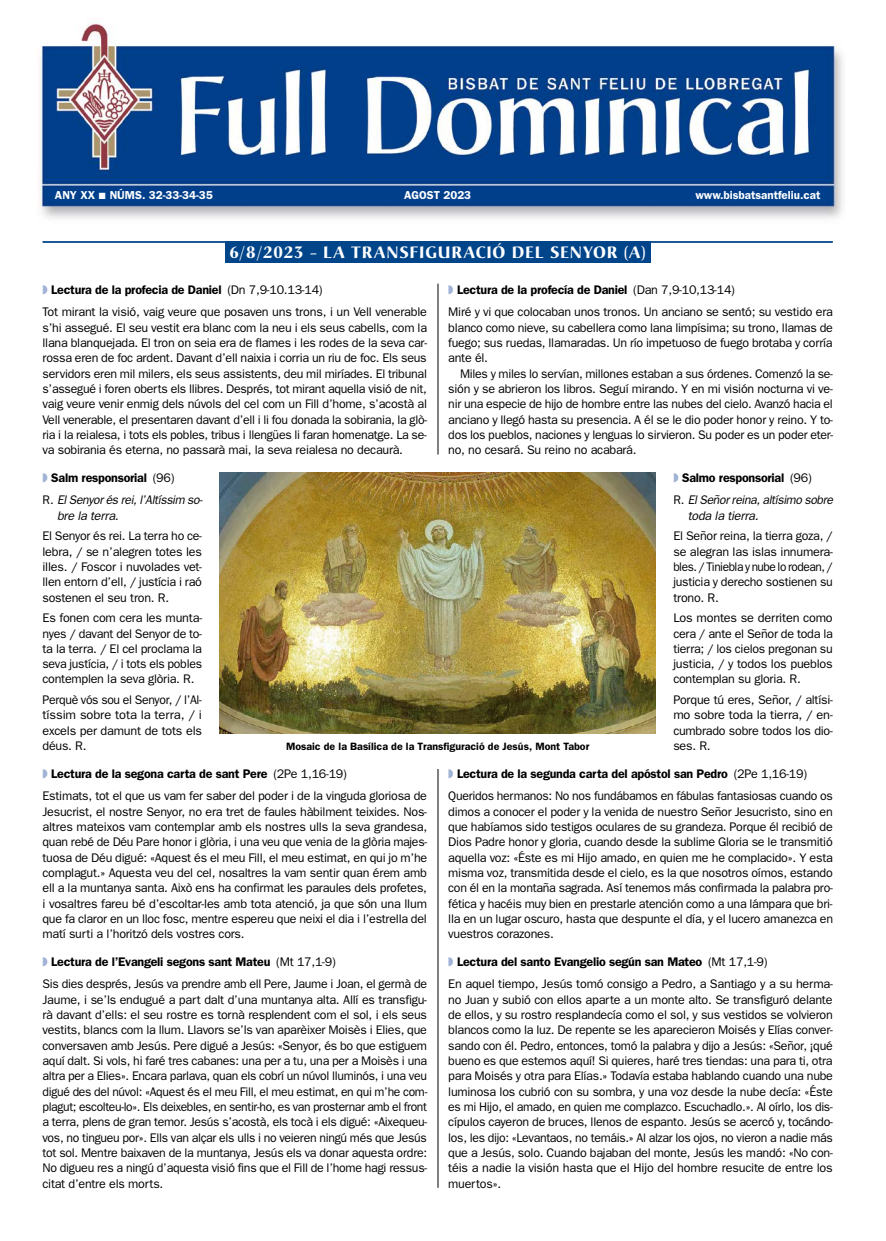
<style>
.page{position:relative;width:886px;height:1241px;background:#fff}
.page>*{position:absolute;margin:0;border:0;box-sizing:border-box;transform-origin:0 0}
.t1{font:700 16.25px "Christiana";letter-spacing:.05em;color:#fff}
.t2{font:12.5px/15.2px "Franklin Gothic";letter-spacing:-.02em;color:#000;text-align:justify}
.t3{font:italic 12.5px/22.4px "Franklin Gothic";letter-spacing:-.03em;color:#000}
.t4{font:600 11.5px "Franklin Gothic";color:#fff}
.t5{font:600 10.62px "Franklin Gothic";color:#000}
.s1{font-family:"European Pi Three";font-weight:400;font-size:9px}
.s2{color:#a0b2d5}
.s3{font-weight:600}
.s4{font-weight:600;font-style:normal}
.s5{font-style:normal}
</style>
<div class="page">
<img style="left:36px;top:21px;width:807px;height:198px">
<div style="left:225px;top:241px;width:425px;height:21px;background:#00448a"></div>
<hr style="left:43px;top:241px;width:790px;height:2px;background:#00448a">
<hr style="left:438px;top:283px;width:1px;height:171px;background:#000">
<hr style="left:438px;top:768px;width:1px;height:419px;background:#000">
<img style="left:220px;top:472px;width:436px;height:261px">
<p class="t4" style="left:55px;top:188px;width:159px">ANY XX <span class="s1">L</span> NÚMS. 32-33-34-35</p>
<p class="t4" style="left:404px;top:188px;width:69px">AGOST 2023</p>
<p class="t4" style="left:695px;top:188px;width:127px">www.bisbatsantfeliu.cat</p>
<h1 class="t1" style="left:229px;top:241px;width:418px">6/8/2023 - LA TRANSFIGURACIÓ DEL SENYOR (A)</h1>
<p class="t2" style="left:43px;top:278px;width:386px;line-height:22.4px"><span class="s2">◗</span> <span class="s3">Lectura de la profecia de Daniel</span> (Dn 7,9-10.13-14)<br>Tot mirant la visió, vaig veure que posaven uns trons, i un Vell venerable</p>
<p class="t2" style="left:43px;top:319px;width:386px">s’hi assegué. El seu vestit era blanc com la neu i els seus cabells, com la llana blanquejada. El tron on seia era de flames i les rodes de la seva car&shy;rossa eren de foc ardent. Davant d’ell naixia i corria un riu de foc. Els seus servidors eren mil milers, els seus assistents, deu mil miríades. El tribunal s’assegué i foren oberts els llibres. Després, tot mirant aquella visió de nit, vaig veure venir enmig dels núvols del cel com un Fill d’home, s’acostà al Vell venerable, el presentaren davant d’ell i li fou donada la sobirania, la glò&shy;ria i la reialesa, i tots els pobles, tribus i llengües li faran homenatge. La se&shy;va sobirania és eterna, no passarà mai, la seva reialesa no decaurà.</p>
<p class="t3" style="left:43px;top:466px;width:162px"><span class="s2">◗</span> <span class="s4">Salm responsorial</span> <span class="s5">(96)<br>R.</span> El Senyor és rei, l’Altíssim so-</p>
<p class="t3" style="left:57px;top:504px;width:63px">bre la terra.</p>
<p class="t2" style="left:43px;top:528px;width:161px">El Senyor és rei. La terra ho ce&shy;lebra, / se n’alegren totes les illes. / Foscor i nuvolades vet&shy;llen entorn d’ell, / justícia i raó sostenen el seu tron. R.</p>
<p class="t2" style="left:43px;top:610px;width:161px">Es fonen com cera les munta&shy;nyes / davant del Senyor de to&shy;ta la terra. / El cel proclama la seva justícia, / i tots els pobles contemplen la seva glòria. R.</p>
<p class="t2" style="left:43px;top:692px;width:161px">Perquè vós sou el Senyor, / l’Al&shy;tíssim sobre tota la terra, / i excels per damunt de tots els déus. R.</p>
<p class="t2" style="left:43px;top:762px;width:386px;line-height:22.4px"><span class="s2">◗</span> <span class="s3">Lectura de la segona carta de sant Pere</span> (2Pe 1,16-19)<br>Estimats, tot el que us vam fer saber del poder i de la vinguda gloriosa de</p>
<p class="t2" style="left:43px;top:803px;width:386px">Jesucrist, el nostre Senyor, no era tret de faules hàbilment teixides. Nos&shy;altres mateixos vam contemplar amb els nostres ulls la seva grandesa, quan rebé de Déu Pare honor i glòria, i una veu que venia de la glòria majes&shy;tuosa de Déu digué: «Aquest és el meu Fill, el meu estimat, en qui jo m’he complagut.» Aquesta veu del cel, nosaltres la vam sentir quan érem amb ell a la muntanya santa. Això ens ha confirmat les paraules dels profetes, i vosaltres fareu bé d’escoltar-les amb tota atenció, ja que són una llum que fa claror en un lloc fosc, mentre espereu que neixi el dia i l’estrella del matí surti a l’horitzó dels vostres cors.</p>
<p class="t2" style="left:43px;top:950px;width:386px;line-height:22.4px"><span class="s2">◗</span> <span class="s3">Lectura de l’Evangeli segons sant Mateu</span> (Mt 17,1-9)<br>Sis dies després, Jesús va prendre amb ell Pere, Jaume i Joan, el germà de</p>
<p class="t2" style="left:43px;top:991px;width:386px">Jaume, i se’ls endugué a part dalt d’una muntanya alta. Allí es transfigu&shy;rà davant d’ells: el seu rostre es tornà resplendent com el sol, i els seus vestits, blancs com la llum. Llavors se’ls van aparèixer Moisès i Elies, que conversaven amb Jesús. Pere digué a Jesús: «Senyor, és bo que estiguem aquí dalt. Si vols, hi faré tres cabanes: una per a tu, una per a Moisès i una altra per a Elies». Encara parlava, quan els cobrí un núvol lluminós, i una veu digué des del núvol: «Aquest és el meu Fill, el meu estimat, en qui m’he com&shy;plagut; escolteu-lo». Els deixebles, en sentir-ho, es van prosternar amb el front a terra, plens de gran temor. Jesús s’acostà, els tocà i els digué: «Aixequeu&shy;vos, no tingueu por». Ells van alçar els ulls i no veieren ningú més que Jesús tot sol. Mentre baixaven de la muntanya, Jesús els va donar aquesta ordre:<br>No digueu res a ningú d’aquesta visió fins que el Fill de l’home hagi ressus&shy;citat d’entre els morts.</p>
<p class="t2" style="left:448px;top:278px;width:386px;line-height:22.4px"><span class="s2">◗</span> <span class="s3">Lectura de la profecía de Daniel</span> (Dan 7,9-10,13-14)<br>Miré y vi que colocaban unos tronos. Un anciano se sentó; su vestido era</p>
<p class="t2" style="left:448px;top:319px;width:386px">blanco como nieve, su cabellera como lana limpísima; su trono, llamas de fuego; sus ruedas, llamaradas. Un río impetuoso de fuego brotaba y corría ante él.</p>
<p class="t2" style="left:448px;top:365px;width:386px;text-indent:12px">Miles y miles lo servían, millones estaban a sus órdenes. Comenzó la se&shy;sión y se abrieron los libros. Seguí mirando. Y en mi visión nocturna vi ve&shy;nir una especie de hijo de hombre entre las nubes del cielo. Avanzó hacia el anciano y llegó hasta su presencia. A él se le dio poder honor y reino. Y to&shy;dos los pueblos, naciones y lenguas lo sirvieron. Su poder es un poder eter&shy;no, no cesará. Su reino no acabará.</p>
<p class="t3" style="left:673px;top:466px;width:161px"><span class="s2">◗</span> <span class="s4">Salmo responsorial</span> <span class="s5">(96)<br>R.</span> El Señor reina, altísimo sobre</p>
<p class="t3" style="left:688px;top:504px;width:72px">toda la tierra.</p>
<p class="t2" style="left:673px;top:528px;width:161px">El Señor reina, la tierra goza, / se alegran las islas innumera&shy;bles. / Tiniebla y nube lo rodean, / justicia y derecho sostienen su trono. R.</p>
<p class="t2" style="left:673px;top:610px;width:161px">Los montes se derriten como cera / ante el Señor de toda la tierra; / los cielos pregonan su justicia, / y todos los pueblos contemplan su gloria. R.</p>
<p class="t2" style="left:673px;top:691px;width:161px">Porque tú eres, Señor, / altísi&shy;mo sobre toda la tierra, / en&shy;cumbrado sobre todos los dio&shy;ses. R.</p>
<p class="t2" style="left:448px;top:762px;width:386px;line-height:22.4px"><span class="s2">◗</span> <span class="s3">Lectura de la segunda carta del apóstol san Pedro</span> (2Pe 1,16-19)<br>Queridos hermanos: No nos fundábamos en fábulas fantasiosas cuando os</p>
<p class="t2" style="left:448px;top:803px;width:386px">dimos a conocer el poder y la venida de nuestro Señor Jesucristo, sino en que habíamos sido testigos oculares de su grandeza. Porque él recibió de Dios Padre honor y gloria, cuando desde la sublime Gloria se le transmitió aquella voz: «Éste es mi Hijo amado, en quien me he complacido». Y esta misma voz, transmitida desde el cielo, es la que nosotros oímos, estando con él en la montaña sagrada. Así tenemos más confirmada la palabra pro&shy;fética y hacéis muy bien en prestarle atención como a una lámpara que bri&shy;lla en un lugar oscuro, hasta que despunte el día, y el lucero amanezca en vuestros corazones.</p>
<p class="t2" style="left:448px;top:950px;width:386px;line-height:22.4px"><span class="s2">◗</span> <span class="s3">Lectura del santo Evangelio según san Mateo</span> (Mt 17,1-9)<br>En aquel tiempo, Jesús tomó consigo a Pedro, a Santiago y a su herma-</p>
<p class="t2" style="left:448px;top:991px;width:386px">no Juan y subió con ellos aparte a un monte alto. Se transfiguró delante de ellos, y su rostro resplandecía como el sol, y sus vestidos se volvieron blancos como la luz. De repente se les aparecieron Moisés y Elías conver&shy;sando con él. Pedro, entonces, tomó la palabra y dijo a Jesús: «Señor, ¡qué bueno es que estemos aquí! Si quieres, haré tres tiendas: una para ti, otra para Moisés y otra para Elías.» Todavía estaba hablando cuando una nube luminosa los cubrió con su sombra, y una voz desde la nube decía: «Éste es mi Hijo, el amado, en quien me complazco. Escuchadlo.». Al oírlo, los dis&shy;cípulos cayeron de bruces, llenos de espanto. Jesús se acercó y, tocándo&shy;los, les dijo: «Levantaos, no temáis.» Al alzar los ojos, no vieron a nadie más que a Jesús, solo. Cuando bajaban del monte, Jesús les mandó: «No con&shy;téis a nadie la visión hasta que el Hijo del hombre resucite de entre los muertos».</p>
<p class="t5" style="left:286px;top:740px;width:305px">Mosaic de la Basílica de la Transfiguració de Jesús, Mont Tabor</p>
</div>
